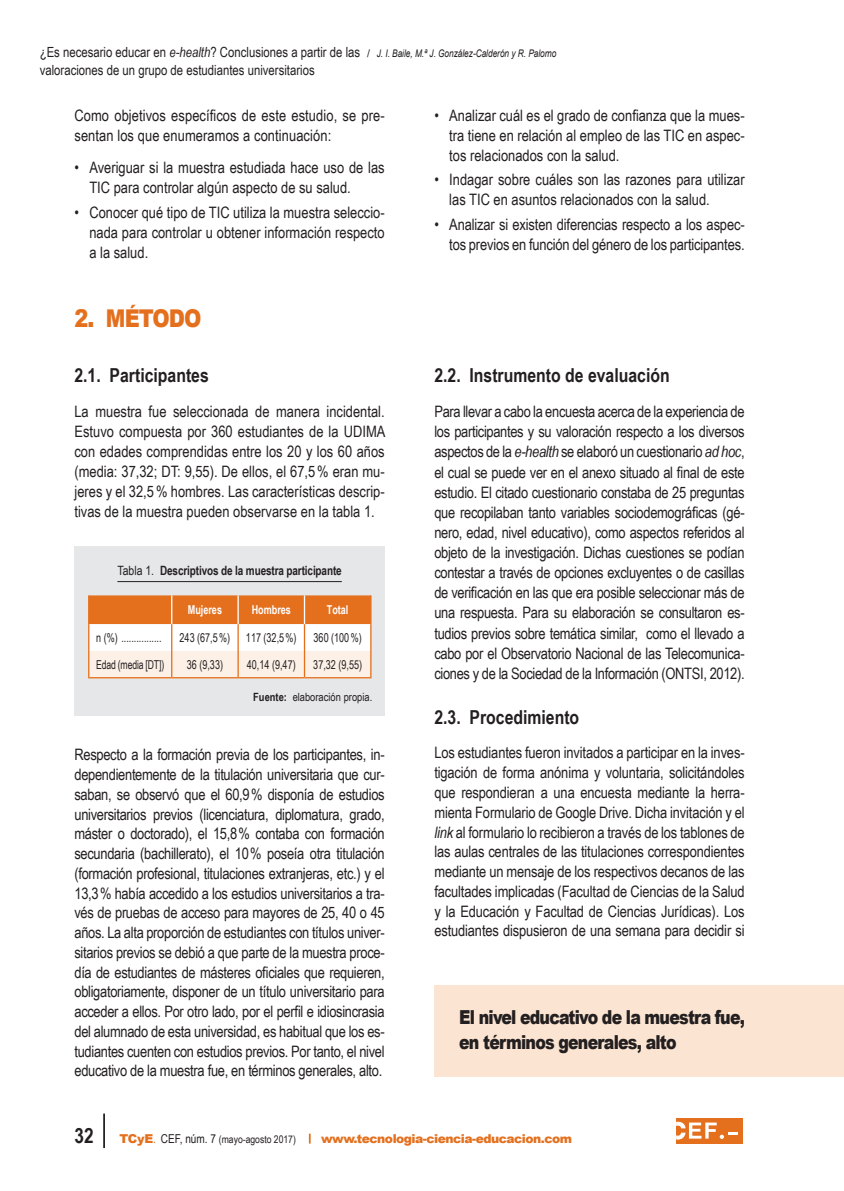
<style>
.page{position:relative;width:844px;height:1191px;background:#fff}
.page>*{position:absolute;margin:0;border:0;box-sizing:border-box;transform-origin:0 0}
._1__epigrafe{font:900 24.5px "Arial";letter-spacing:-.04em;color:#e4701e;scale:.85 1}
.epigrafe_1_1{font:700 19.25px "Arial Narrow";color:#231f20}
.t1{font:900 19.25px/24.5px "Arial";letter-spacing:-.05em;color:#231f20;scale:.82 1}
.texto_general{font:15.75px/19.8px "Arial Narrow";letter-spacing:-.01em;color:#231f20;text-align:justify}
.sangria__bolo{font:15.75px/19.9px "Arial Narrow";color:#231f20}
.t2{font:14px/17.5px "Arial Narrow";color:#231f20}
.texto_general-2{font:700 12.78px "Arial Narrow";letter-spacing:-.01em;color:#231f20;scale:.95 1}
.Tablas_y_gráficos{font:12.25px "Arial Narrow";color:#231f20;scale:.9 1}
.t3{font:900 12.25px "Arial";letter-spacing:-.04em;color:#e4701e}
.Tablas_y_gráficos-2{font:700 12.25px "Arial Narrow";color:#fff;scale:.9 1}
.Tablas_y_gráficos-3{font:12.25px "Arial Narrow";color:#231f20;scale:.86 1}
.nota_al_pie{font:11.38px "Arial Narrow";color:#231f20}
.t4{font:10.5px "Arial Narrow";color:#231f20}
.s1{font-style:italic}
.s2{font-family:"Arial";font-size:10.5px}
.s3{font-family:"Arial";font-style:italic;font-size:10.5px}
.s4{font-weight:400}
.s5{font-weight:700}
.s6{font-weight:700;font-size:21px}
.s7{font-family:"Arial";font-weight:900;font-size:12.25px;color:#e4701e}
.s8{font-size:12.25px;color:#e4701e}
.s9{font-size:12.25px}
</style>
<div class="page">
<hr style="left:103px;top:1113px;width:2px;height:35px;background:#231f20">
<div style="left:676px;top:1118px;width:66px;height:25px;background:#e4701e"></div>
<svg style="left:676px;top:1122px;width:62px;height:17px"></svg>
<div style="left:74px;top:547px;width:310px;height:169px;background:#e6e7e9"></div>
<hr style="left:117px;top:581px;width:225px;height:1px;background:#231f20">
<svg style="left:88px;top:595px;width:283px;height:83px;background:#f4c6a5"></svg>
<hr style="left:237px;top:651px;width:2px;height:26px;background:#e4701e">
<div style="left:434px;top:985px;width:409px;height:91px;background:#fbe5d2"></div>
<p class="t2" style="left:40px;top:43px;width:518px">¿Es necesario educar en <span class="s1">e-health</span>? Conclusiones a partir de las <span class="s2">/</span> <span class="s3">J. I. Baile, M.ª J. González-Calderón y R. Palomo </span>valoraciones de un grupo de estudiantes universitarios</p>
<p class="texto_general" style="left:74px;top:104px;width:312px">Como objetivos específicos de este estudio, se pre&shy;sentan los que enumeramos a continuación:</p>
<p class="sangria__bolo" style="left:89px;top:157px;width:297px;text-indent:-15px">• Averiguar si la muestra estudiada hace uso de las<br>TIC para controlar algún aspecto de su salud.</p>
<p class="sangria__bolo" style="left:89px;top:202px;width:297px;text-align:justify;text-indent:-15px">• Conocer qué tipo de TIC utiliza la muestra seleccio&shy;nada para controlar u obtener información respecto a la salud.</p>
<p class="_1__epigrafe" style="left:74px;top:301px;width:151px">2. MÉTODO</p>
<p class="epigrafe_1_1" style="left:74px;top:361px;width:136px">2.1. Participantes</p>
<p class="texto_general" style="left:74px;top:401px;width:312px">La muestra fue seleccionada de manera incidental.<br>Estuvo compuesta por 360 estudiantes de la UDIMA con edades comprendidas entre los 20 y los 60 años (media: 37,32; DT: 9,55). De ellos, el 67,5% eran mu&shy;jeres y el 32,5% hombres. Las características descrip&shy;tivas de la muestra pueden observarse en la tabla 1.</p>
<p class="texto_general-2" style="left:117px;top:561px;width:237px"><span class="s4">Tabla 1.</span> Descriptivos de la muestra participante</p>
<p class="Tablas_y_gráficos-2" style="left:188px;top:600px;width:39px">Mujeres</p>
<p class="Tablas_y_gráficos-2" style="left:252px;top:600px;width:45px">Hombres</p>
<p class="Tablas_y_gráficos-2" style="left:327px;top:600px;width:25px">Total</p>
<p class="Tablas_y_gráficos" style="left:96px;top:628px;width:74px">n (%) ................</p>
<p class="Tablas_y_gráficos" style="left:179px;top:628px;width:58px">243 (67,5%)</p>
<p class="Tablas_y_gráficos" style="left:246px;top:628px;width:58px">117 (32,5%)</p>
<p class="Tablas_y_gráficos" style="left:313px;top:628px;width:55px">360 (100%)</p>
<p class="Tablas_y_gráficos-3" style="left:96px;top:655px;width:81px">Edad (media [DT])</p>
<p class="Tablas_y_gráficos" style="left:187px;top:655px;width:42px">36 (9,33)</p>
<p class="Tablas_y_gráficos" style="left:247px;top:655px;width:56px">40,14 (9,47)</p>
<p class="Tablas_y_gráficos" style="left:313px;top:655px;width:56px">37,32 (9,55)</p>
<p class="nota_al_pie" style="left:253px;top:688px;width:120px"><span class="s5">Fuente:</span> elaboración propia.</p>
<p class="texto_general" style="left:74px;top:744px;width:312px">Respecto a la formación previa de los participantes, in&shy;dependientemente de la titulación universitaria que cur&shy;saban, se observó que el 60,9% disponía de estudios universitarios previos (licenciatura, diplomatura, grado, máster o doctorado), el 15,8% contaba con formación secundaria (bachillerato), el 10% poseía otra titulación (formación profesional, titulaciones extranjeras, etc.) y el 13,3% había accedido a los estudios universitarios a tra&shy;vés de pruebas de acceso para mayores de 25, 40 o 45 años. La alta proporción de estudiantes con títulos univer&shy;sitarios previos se debió a que parte de la muestra proce&shy;día de estudiantes de másteres oficiales que requieren, obligatoriamente, disponer de un título universitario para acceder a ellos. Por otro lado, por el perfil e idiosincrasia del alumnado de esta universidad, es habitual que los es&shy;tudiantes cuenten con estudios previos. Por tanto, el nivel educativo de la muestra fue, en términos generales, alto.</p>
<p class="sangria__bolo" style="left:449px;top:104px;width:297px;text-align:justify;text-indent:-15px">• Analizar cuál es el grado de confianza que la mues&shy;tra tiene en relación al empleo de las TIC en aspec&shy;tos relacionados con la salud.</p>
<p class="sangria__bolo" style="left:449px;top:169px;width:297px;text-indent:-15px">• Indagar sobre cuáles son las razones para utilizar las TIC en asuntos relacionados con la salud.</p>
<p class="sangria__bolo" style="left:434px;top:214px;width:312px;text-align:right">• Analizar si existen diferencias respecto a los aspec&shy;tos previos en función del género de los participantes.</p>
<p class="epigrafe_1_1" style="left:434px;top:361px;width:237px">2.2. Instrumento de evaluación</p>
<p class="texto_general" style="left:434px;top:401px;width:312px">Para llevar a cabo la encuesta acerca de la experiencia de los participantes y su valoración respecto a los diversos aspectos de la <span class="s1">e-health</span> se elaboró un cuestionario <span class="s1">ad hoc</span>, el cual se puede ver en el anexo situado al final de este estudio. El citado cuestionario constaba de 25 preguntas que recopilaban tanto variables sociodemográficas (gé&shy;nero, edad, nivel educativo), como aspectos referidos al objeto de la investigación. Dichas cuestiones se podían contestar a través de opciones excluyentes o de casillas de verificación en las que era posible seleccionar más de una respuesta. Para su elaboración se consultaron es&shy;tudios previos sobre temática similar, como el llevado a cabo por el Observatorio Nacional de las Telecomunica&shy;ciones y de la Sociedad de la Información (ONTSI, 2012).</p>
<p class="epigrafe_1_1" style="left:434px;top:702px;width:146px">2.3. Procedimiento</p>
<p class="texto_general" style="left:434px;top:742px;width:312px">Los estudiantes fueron invitados a participar en la inves&shy;tigación de forma anónima y voluntaria, solicitándoles que respondieran a una encuesta mediante la herra&shy;mienta Formulario de Google Drive. Dicha invitación y el <span class="s1">link</span> al formulario lo recibieron a través de los tablones de las aulas centrales de las titulaciones correspondientes mediante un mensaje de los respectivos decanos de las facultades implicadas (Facultad de Ciencias de la Salud y la Educación y Facultad de Ciencias Jurídicas). Los estudiantes dispusieron de una semana para decidir si</p>
<p class="t1" style="left:459px;top:1004px;width:350px">El nivel educativo de la muestra fue, en términos generales, alto</p>
<p class="t4" style="left:74px;top:1131px;width:223px"><span class="s6">32</span> <span class="s7">TCyE</span><span class="s8">.</span> <span class="s9">CEF, núm. 7</span> (mayo-agosto 2017)</p>
<p class="t3" style="left:321px;top:1129px;width:252px">www.tecnologia-ciencia-educacion.com</p>
</div>
